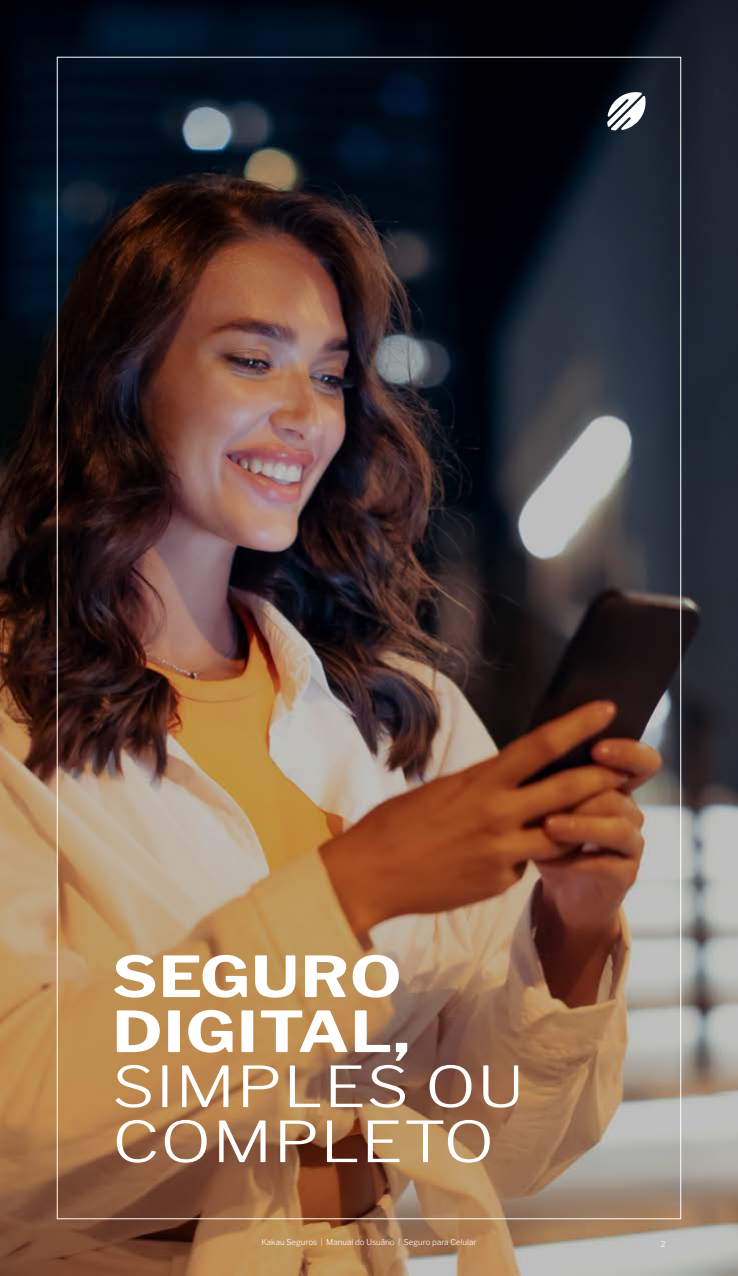
<style>
.page{position:relative;width:738px;height:1276px;background:#fff}
.page>*{position:absolute;margin:0;border:0;box-sizing:border-box;transform-origin:0 0}
.t1{font:300 56.1px/55px "Libre Franklin";letter-spacing:.01em;color:#fff;scale:1.2 1}
.t2{font:700 56.1px/55px "Libre Franklin";letter-spacing:.01em;color:#fff;scale:1.2 1}
.t3{font:300 8px "Libre Franklin";color:#fff}
</style>
<div class="page">
<img style="left:0;top:0;width:737px;height:1275px">
<svg style="left:606px;top:91px;width:40px;height:39px"></svg>
<h1 class="t2" style="left:112px;top:949px;width:250px">SEGURO<br>DIGITAL,</h1>
<h1 class="t1" style="left:112px;top:1059px;width:345px">SIMPLES OU<br>COMPLETO</h1>
<p class="t3" style="left:261px;top:1237px;width:216px">Kakau Seguros | Manual do Usuário | Seguro para Celular</p>
<p class="t3" style="left:660px;top:1239px;width:6px">2</p>
</div>
